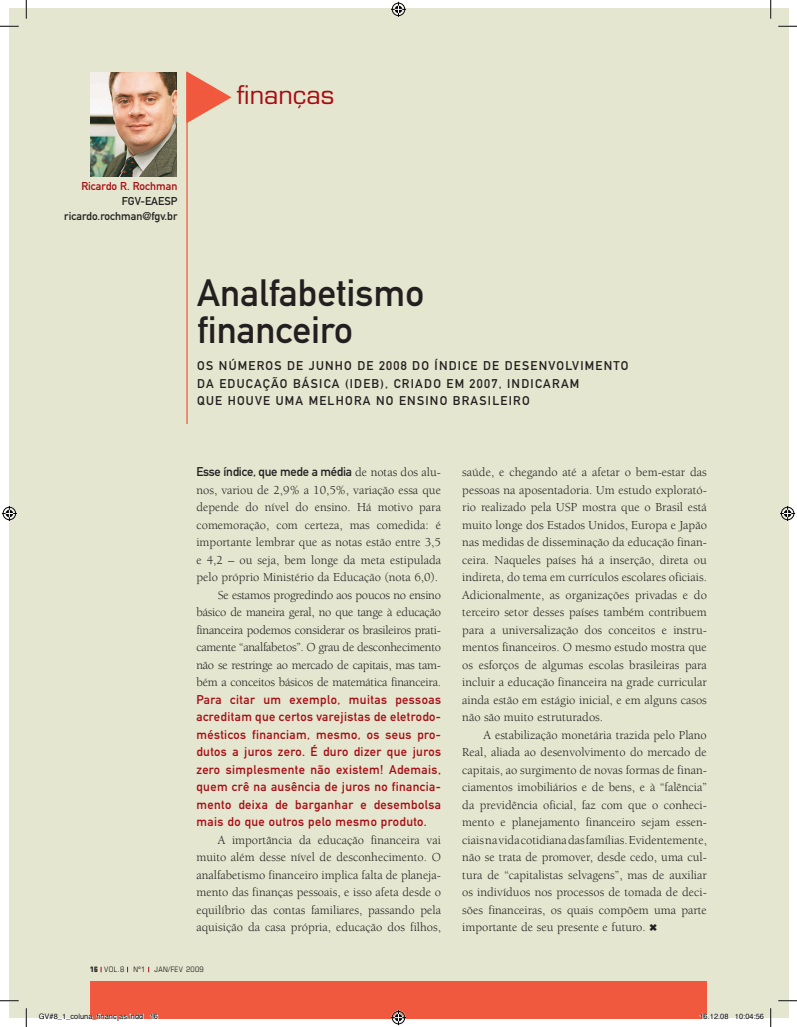
<style>
.page{position:relative;width:797px;height:1027px;background:#fff}
.page>*{position:absolute;margin:0;border:0;box-sizing:border-box;transform-origin:0 0}
.t1{font:37.5px/37.5px "DIN Mittelschrift";color:#231f20}
.t2{font:25px "Eurostile";color:#a70a12}
.t3{font:12.5px/17.5px "Berkeley";color:#231f20;text-align:justify}
.t4{font:12.5px/17.5px "Berkeley";letter-spacing:-.02em;color:#231f20;text-align:right}
.t5{font:12.5px/17.5px "DIN Mittelschrift";letter-spacing:.03em;color:#a70a12;text-align:justify}
.t6{font:12.5px/17.5px "DIN Mittelschrift";letter-spacing:.1em;color:#231f20}
.t7{font:12.5px "DIN Mittelschrift";letter-spacing:-.02em;color:#231f20}
.t8{font:11.25px/15px "DIN Mittelschrift";color:#231f20;text-align:right}
.t9{font:11.25px "DIN Mittelschrift";color:#a70a12}
.t10{font:7.5px "Helvetica";color:#000}
.t11{font:condensed 7.5px "Eurostile";letter-spacing:.05em;color:#231f20}
.s1{font-family:"Berkeley"}
.s2{font-weight:700}
</style>
<div class="page">
<div style="left:9px;top:9px;width:779px;height:1009px;background:#e4e6cf"></div>
<div style="left:90px;top:981px;width:616px;height:37px;background:#f0593e"></div>
<hr style="left:186px;top:72px;width:2px;height:352px;background:#f0593e">
<svg style="left:186px;top:71px;width:45px;height:52px"></svg>
<img style="left:90px;top:72px;width:87px;height:105px">
<svg style="left:0;top:25px;width:19px;height:2px"></svg>
<svg style="left:778px;top:25px;width:19px;height:2px"></svg>
<svg style="left:0;top:1000px;width:19px;height:1px"></svg>
<svg style="left:778px;top:1000px;width:19px;height:1px"></svg>
<svg style="left:25px;top:0;width:2px;height:19px"></svg>
<svg style="left:25px;top:1008px;width:2px;height:19px"></svg>
<svg style="left:770px;top:0;width:1px;height:19px"></svg>
<svg style="left:770px;top:1008px;width:1px;height:19px"></svg>
<svg style="left:391px;top:2px;width:15px;height:15px"></svg>
<svg style="left:391px;top:1010px;width:15px;height:15px"></svg>
<svg style="left:2px;top:506px;width:15px;height:15px"></svg>
<svg style="left:780px;top:506px;width:15px;height:15px"></svg>
<svg style="left:39px;top:1013px;width:104px;height:6px"></svg>
<svg style="left:150px;top:1014px;width:8px;height:5px"></svg>
<svg style="left:699px;top:1014px;width:30px;height:5px"></svg>
<svg style="left:735px;top:1014px;width:29px;height:4px"></svg>
<h2 class="t2" style="left:237px;top:79px;width:99px">finanças</h2>
<p class="t9" style="left:81px;top:180px;width:98px">Ricardo R. Rochman</p>
<p class="t8" style="left:64px;top:194px;width:115px">FGV-EAESP ricardo.rochman@fgv.br</p>
<h1 class="t1" style="left:197px;top:274px;width:228px">Analfabetismo financeiro</h1>
<p class="t6" style="left:197px;top:357px;width:61px">Os números</p>
<p class="t6" style="left:287px;top:357px;width:227px">de junho de 2008 do Índice de Dese</p>
<p class="t6" style="left:197px;top:357px;width:431px;text-indent:341px">nvo lvimento da Educação Básica (Ideb), criado em 2007, indicara</p>
<p class="t6" style="left:570px;top:375px;width:11px">m</p>
<p class="t6" style="left:197px;top:392px;width:158px">que houve uma melhora</p>
<p class="t6" style="left:376px;top:392px;width:86px">no ensino bras</p>
<p class="t6" style="left:488px;top:392px;width:34px">ileiro</p>
<p class="t7" style="left:196px;top:465px;width:246px">Esse índice, que mede a média <span class="s1">de notas dos alu-</span></p>
<p class="t4" style="left:196px;top:481px;width:246px">nos, variou de 2,9% a 10,5%, variação essa que depende do nível do ensino. Há motivo para comemoração, com certeza, mas comedida: é importante lembrar que as notas estão entre 3,5 e 4,2 – ou seja, bem longe da meta estipulada pelo próprio Ministério da Educação (nota 6,0).<br>Se estamos progredindo aos poucos no ensino básico de maneira geral, no que tange à educação financeira podemos considerar os brasileiros prati&shy;camente “analfabetos”. O grau de desconhecimento não se restringe ao mercado de capitais, mas tam&shy;bém a conceitos básicos de matemática financeira.</p>
<p class="t5" style="left:196px;top:691px;width:246px">Para citar um exemplo, muitas pessoas acreditam que certos varejistas de eletrodo&shy;mésticos financiam, mesmo, os seus pro&shy;dutos a juros zero. É duro dizer que juros zero simplesmente não existem! Ademais, quem crê na ausência de juros no financia&shy;mento deixa de barganhar e desembolsa mais do que outros pelo mesmo produto.</p>
<p class="t3" style="left:196px;top:831px;width:246px;text-indent:21px">A importância da educação financeira vai muito além desse nível de desconhecimento. O analfabetismo financeiro implica falta de planeja&shy;mento das finanças pessoais, e isso afeta desde o equilíbrio das contas familiares, passando pela aquisição da casa própria, educação dos filhos,</p>
<p class="t3" style="left:462px;top:464px;width:246px">saúde, e chegando até a afetar o bem-estar das pessoas na aposentadoria. Um estudo explorató&shy;rio realizado pela USP mostra que o Brasil está muito longe dos Estados Unidos, Europa e Japão nas medidas de disseminação da educação finan&shy;ceira. Naqueles países há a inserção, direta ou indireta, do tema em currículos escolares oficiais.<br>Adicionalmente, as organizações privadas e do terceiro setor desses países também contribuem para a universalização dos conceitos e instru&shy;mentos financeiros. O mesmo estudo mostra que os esforços de algumas escolas brasileiras para incluir a educação financeira na grade curricular ainda estão em estágio inicial, e em alguns casos não são muito estruturados.</p>
<p class="t3" style="left:462px;top:726px;width:246px;text-indent:21px">A estabilização monetária trazida pelo Plano Real, aliada ao desenvolvimento do mercado de capitais, ao surgimento de novas formas de finan&shy;ciamentos imobiliários e de bens, e à “falência” da previdência oficial, faz com que o conheci&shy;mento e planejamento financeiro sejam essen&shy;ciais na vida cotidiana das famílias. Evidentemente, não se trata de promover, desde cedo, uma cul&shy;tura de “capitalistas selvagens”, mas de auxiliar os indivíduos nos processos de tomada de deci&shy;sões financeiras, os quais compõem uma parte importante de seu presente e futuro.</p>
<p class="t11" style="left:90px;top:965px;width:115px"><span class="s2">16</span> VOL.8 Nº1 JAN/FEV 2009</p>
<p class="t10" style="left:39px;top:1010px;width:121px">GV#8_1_coluna_finanças.indd 16</p>
<p class="t10" style="left:699px;top:1010px;width:66px">16.12.08 10:04:56</p>
</div>
